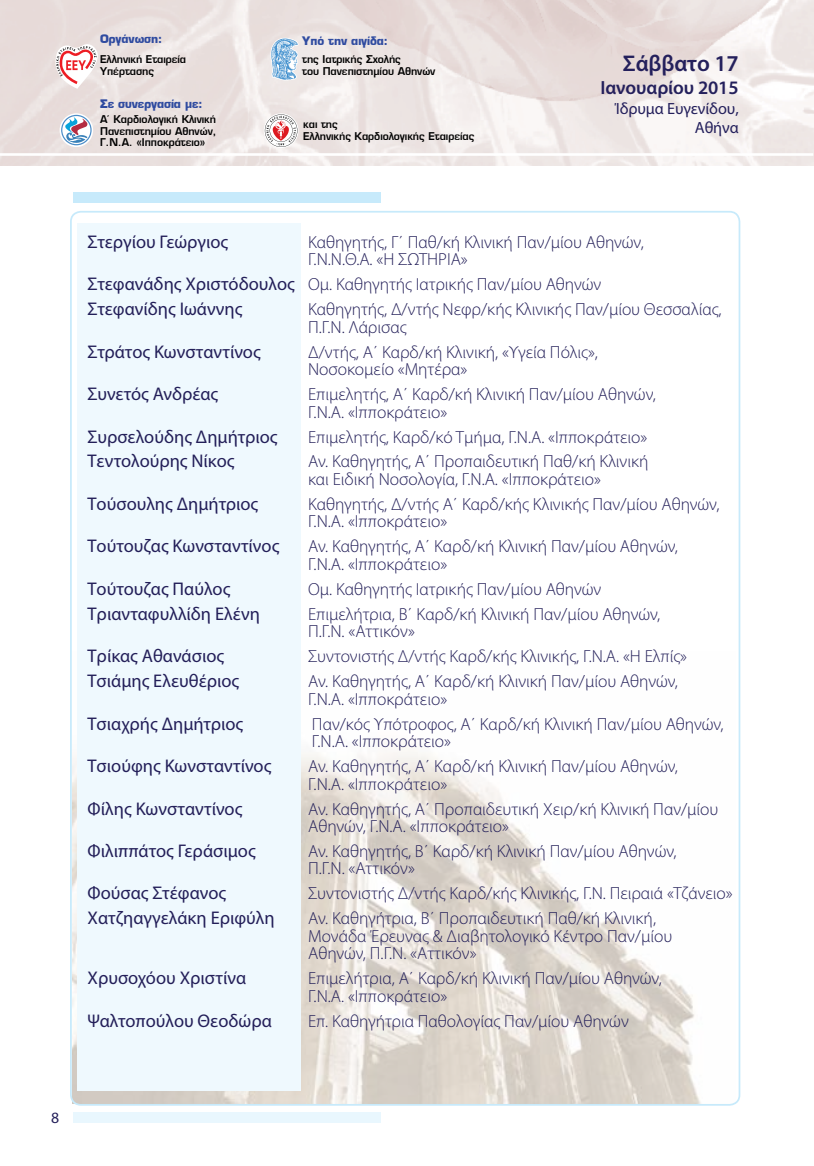
<style>
.page{position:relative;width:814px;height:1166px;background:#fff}
.page>*{position:absolute;margin:0;border:0;box-sizing:border-box;transform-origin:0 0}
.t1{font:600 22.75px "Myriad Pro";letter-spacing:-.005em;color:#24205c}
.t2{font:600 19.07px "Myriad Pro";letter-spacing:-.005em;color:#24205c}
.t3{font:18.38px "Myriad Pro";color:#231f59}
.t4{font:300 17.5px/17.5px "Myriad Pro";color:#231f59}
.t5{font:16.28px/19.4px "Myriad Pro";letter-spacing:-.005em;color:#24205c;text-align:right}
.t6{font:15.75px "Myriad Pro";color:#231f59}
.t7{font:700 11.55px "Eurostile Greek";letter-spacing:-.005em;color:#2f4ba0}
.t8{font:600 10.5px/11.5px "Eurostile Greek";letter-spacing:-.005em;color:#000}
.s1{font-weight:400;font-size:18.38px}
</style>
<div class="page">
<div style="left:73px;top:192px;width:308px;height:10px;background:#c7eafb"></div>
<div style="left:73px;top:1112px;width:308px;height:10px;background:#e9f7fe"></div>
<img style="left:73px;top:651px;width:627px;height:451px">
<svg style="left:60px;top:113px;width:33px;height:34px"></svg>
<svg style="left:61px;top:115px;width:31px;height:30px"></svg>
<svg style="left:270px;top:38px;width:28px;height:43px"></svg>
<svg style="left:49px;top:41px;width:49px;height:48px"></svg>
<svg style="left:264px;top:113px;width:34px;height:35px"></svg>
<svg style="left:265px;top:114px;width:32px;height:33px"></svg>
<div style="left:78px;top:223px;width:223px;height:867px;background:#eff9fe"></div>
<p class="t7" style="left:100px;top:32px;width:64px">Oργάνωση:</p>
<p class="t8" style="left:100px;top:54px;width:88px">Ελληνική Εταιρεία<br>Υπέρτασης</p>
<p class="t7" style="left:100px;top:96px;width:104px">Σε συνεργασία µε:</p>
<p class="t8" style="left:100px;top:113px;width:118px;text-align:justify">A΄ Καρδιολογική Κλινική Πανεπιστηµίου Αθηνών, Γ.Ν.Α. «Ιπποκράτειο»</p>
<p class="t7" style="left:302px;top:33px;width:87px">Yπό την αιγίδα:</p>
<p class="t8" style="left:302px;top:54px;width:135px">της Ιατρικής Σχολής<br>του Πανεπιστηµίου Αθηνών</p>
<p class="t8" style="left:303px;top:119px;width:173px">και της<br>Ελληνικής Καρδιολογικής Εταιρείας</p>
<h1 class="t1" style="left:623px;top:49px;width:117px">Σάββατο 17</h1>
<p class="t2" style="left:600px;top:76px;width:140px">Ιανουαρίου 2015</p>
<p class="t5" style="left:614px;top:98px;width:125px">Ίδρυμα Ευγενίδου,<br>Αθήνα</p>
<p class="t3" style="left:87px;top:230px;width:142px">Στεργίου Γεώργιος</p>
<p class="t4" style="left:308px;top:233px;width:337px">Καθηγητής, Γ΄ Παθ/κή Κλινική Παν/μίου Αθηνών,<br>Γ.Ν.Ν.Θ.Α. «Η ΣΩΤΗΡΙΑ»</p>
<p class="t4" style="left:87px;top:275px;width:515px"><span class="s1">Στεφανάδης Χριστόδουλος</span> Ομ. Καθηγητής Ιατρικής Παν/μίου Αθηνών</p>
<p class="t3" style="left:87px;top:298px;width:156px">Στεφανίδης Ιωάννης</p>
<p class="t4" style="left:308px;top:300px;width:415px">Καθηγητής, Δ/ντής Νεφρ/κής Κλινικής Παν/μίου Θεσσαλίας,<br>Π.Γ.Ν. Λάρισας</p>
<p class="t3" style="left:87px;top:340px;width:175px">Στράτος Κωνσταντίνος</p>
<p class="t4" style="left:308px;top:343px;width:291px">Δ/ντής, Α΄ Καρδ/κή Κλινική, «Υγεία Πόλις»,<br>Νοσοκομείο «Μητέρα»</p>
<p class="t3" style="left:87px;top:382px;width:132px">Συνετός Ανδρέας</p>
<p class="t4" style="left:308px;top:385px;width:349px">Επιμελητής, Α΄ Καρδ/κή Κλινική Παν/μίου Αθηνών,<br>Γ.Ν.Α. «Ιπποκράτειο»</p>
<p class="t3" style="left:87px;top:425px;width:191px">Συρσελούδης Δημήτριος</p>
<p class="t4" style="left:308px;top:428px;width:341px">Επιμελητής, Καρδ/κό Τμήμα, Γ.Ν.Α. «Ιπποκράτειο»</p>
<p class="t3" style="left:87px;top:450px;width:148px">Τεντολούρης Νίκος</p>
<p class="t4" style="left:308px;top:453px;width:342px">Αν. Καθηγητής, Α΄ Προπαιδευτική Παθ/κή Κλινική και Ειδική Νοσολογία, Γ.Ν.Α. «Ιπποκράτειο»</p>
<p class="t3" style="left:87px;top:492px;width:172px">Τούσουλης Δημήτριος</p>
<p class="t4" style="left:308px;top:495px;width:413px">Καθηγητής, Δ/ντής Α΄ Καρδ/κής Κλινικής Παν/μίου Αθηνών,<br>Γ.Ν.Α. «Ιπποκράτειο»</p>
<p class="t3" style="left:87px;top:535px;width:193px">Τούτουζας Κωνσταντίνος</p>
<p class="t4" style="left:308px;top:538px;width:371px">Αν. Καθηγητής, Α΄ Καρδ/κή Κλινική Παν/μίου Αθηνών,<br>Γ.Ν.Α. «Ιπποκράτειο»</p>
<p class="t3" style="left:87px;top:577px;width:144px">Τούτουζας Παύλος</p>
<p class="t4" style="left:308px;top:580px;width:294px">Ομ. Καθηγητής Ιατρικής Παν/μίου Αθηνών</p>
<p class="t3" style="left:87px;top:602px;width:174px">Τριανταφυλλίδη Ελένη</p>
<p class="t4" style="left:308px;top:605px;width:353px">Επιμελήτρια, Β΄ Καρδ/κή Κλινική Παν/μίου Αθηνών,<br>Π.Γ.Ν. «Αττικόν»</p>
<p class="t3" style="left:87px;top:645px;width:138px">Τρίκας Αθανάσιος</p>
<p class="t4" style="left:308px;top:647px;width:380px">Συντονιστής Δ/ντής Καρδ/κής Κλινικής, Γ.Ν.Α. «Η Ελπίς»</p>
<p class="t3" style="left:87px;top:670px;width:153px">Τσιάμης Ελευθέριος</p>
<p class="t4" style="left:308px;top:672px;width:371px">Αν. Καθηγητής, Α΄ Καρδ/κή Κλινική Παν/μίου Αθηνών,<br>Γ.Ν.Α. «Ιπποκράτειο»</p>
<p class="t3" style="left:87px;top:712px;width:157px">Τσιαχρής Δημήτριος</p>
<p class="t4" style="left:312px;top:715px;width:413px">Παν/κός Υπότροφος, Α΄ Καρδ/κή Κλινική Παν/μίου Αθηνών,<br>Γ.Ν.Α. «Ιπποκράτειο»</p>
<p class="t3" style="left:87px;top:754px;width:185px">Τσιούφης Κωνσταντίνος</p>
<p class="t4" style="left:308px;top:757px;width:371px">Αν. Καθηγητής, Α΄ Καρδ/κή Κλινική Παν/μίου Αθηνών,<br>Γ.Ν.Α. «Ιπποκράτειο»</p>
<p class="t3" style="left:87px;top:797px;width:156px">Φίλης Kωνσταντίνος</p>
<p class="t4" style="left:308px;top:800px;width:412px">Αν. Καθηγητής, Α΄ Προπαιδευτική Χειρ/κή Κλινική Παν/μίου<br>Αθηνών, Γ.Ν.Α. «Ιπποκράτειο»</p>
<p class="t3" style="left:87px;top:839px;width:170px">Φιλιππάτος Γεράσιμος</p>
<p class="t4" style="left:308px;top:842px;width:370px">Αν. Καθηγητής, Β΄ Καρδ/κή Κλινική Παν/μίου Αθηνών,<br>Π.Γ.Ν. «Αττικόν»</p>
<p class="t3" style="left:87px;top:882px;width:140px">Φούσας Στέφανος</p>
<p class="t4" style="left:308px;top:884px;width:426px">Συντονιστής Δ/ντής Καρδ/κής Κλινικής, Γ.Ν. Πειραιά «Τζάνειο»</p>
<p class="t3" style="left:87px;top:907px;width:189px">Χατζηαγγελάκη Εριφύλη</p>
<p class="t4" style="left:308px;top:909px;width:365px">Αν. Καθηγήτρια, Β΄ Προπαιδευτική Παθ/κή Κλινική,<br>Μονάδα Έρευνας &amp; Διαβητολογικό Κέντρο Παν/μίου<br>Αθηνών, Π.Γ.Ν. «Αττικόν»</p>
<p class="t3" style="left:87px;top:967px;width:160px">Χρυσοχόου Χριστίνα</p>
<p class="t4" style="left:308px;top:969px;width:355px">Επιμελήτρια, Α΄ Καρδ/κή Κλινική Παν/μίου Αθηνών,<br>Γ.Ν.Α. «Ιπποκράτειο»</p>
<p class="t3" style="left:87px;top:1009px;width:186px">Ψαλτοπούλου Θεοδώρα</p>
<p class="t4" style="left:308px;top:1012px;width:322px">Επ. Καθηγήτρια Παθολογίας Παν/μίου Αθηνών</p>
<p class="t6" style="left:51px;top:1107px;width:10px">8</p>
</div>
